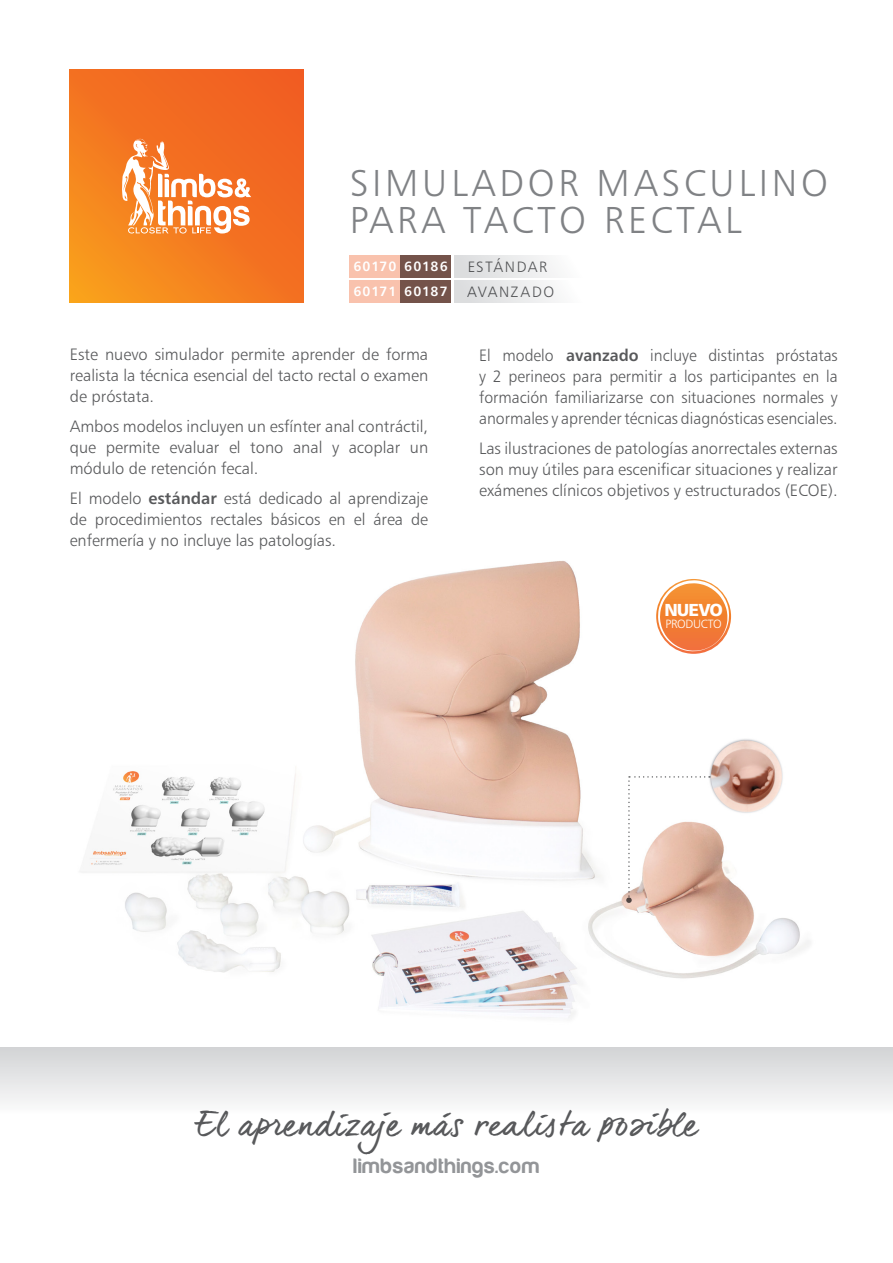
<style>
.page{position:relative;width:893px;height:1263px;background:#fff}
.page>*{position:absolute;margin:0;border:0;box-sizing:border-box;transform-origin:0 0}
.t1{font:37.5px/37.5px "Humanist 777 BT Light B";letter-spacing:.1em;color:#808285}
.t2{font:32.85px "dear Joe 6";color:#58595b}
.t3{font:21.6px "Harabara";letter-spacing:.05em;color:#939598}
.t4{font:17.4px "Humanist 777 BT Black B";letter-spacing:-.05em;color:#fff}
.t5{font:16.5px/21px "Humanist 777 BT Light B";color:#58595b;text-align:justify}
.t6{font:16.5px/21px "Humanist 777 BT Light B";color:#58595b;text-align:justify;scale:.96 1}
.t7{font:15px/25.2px "Humanist 777 BT Light B";letter-spacing:.11em;color:#58595b}
.t8{font:13.5px/25.2px "Humanist 777 BT Bold B";letter-spacing:.06em;color:#fff}
.t9{font:12px "Humanist 777 BT Light B";letter-spacing:-.025em;color:#fff}
.s1{font-family:"Humanist 777 BT Bold B"}
</style>
<div class="page">
<img style="left:80px;top:560px;width:730px;height:458px">
<img style="left:707px;top:736px;width:80px;height:80px;border-radius:40px">
<svg style="left:626px;top:776px;width:84px;height:127px"></svg>
<svg style="left:0;top:1047px;width:893px;height:56px"></svg>
<svg style="left:70px;top:69px;width:234px;height:234px;background:#f37620"></svg>
<svg style="left:122px;top:139px;width:129px;height:95px"></svg>
<div style="left:454px;top:255px;width:130px;height:23px;background:linear-gradient(to right,#d9dadc,#feffff)"></div>
<div style="left:454px;top:280px;width:130px;height:23px;background:linear-gradient(to right,#d9dadc,#fff)"></div>
<svg style="left:656px;top:579px;width:75px;height:75px"></svg>
<svg style="left:658px;top:580px;width:71px;height:72px"></svg>
<div style="left:350px;top:255px;width:50px;height:23px;background:#f9c2ad"></div>
<div style="left:350px;top:280px;width:50px;height:23px;background:#f9c2ad"></div>
<div style="left:401px;top:255px;width:50px;height:23px;background:#74534a"></div>
<div style="left:401px;top:280px;width:50px;height:23px;background:#74534a"></div>
<h1 class="t1" style="left:350px;top:163px;width:480px">SIMULADOR MASCULINO<br>PARA TACTO RECTAL</h1>
<p class="t8" style="left:353px;top:253px;width:44px">60170<br>60171</p>
<p class="t8" style="left:404px;top:253px;width:45px">60186<br>60187</p>
<p class="t5" style="left:70px;top:343px;width:360px">Este nuevo simulador permite aprender de forma realista la técnica esencial del tacto rectal o examen de próstata.</p>
<p class="t5" style="left:70px;top:415px;width:360px">Ambos modelos incluyen un esfínter anal contráctil, que permite evaluar el tono anal y acoplar un módulo de retención fecal.</p>
<p class="t5" style="left:70px;top:487px;width:360px">El modelo <span class="s1">estándar</span> está dedicado al aprendizaje de procedimientos rectales básicos en el área de enfermería y no incluye las patologías.</p>
<p class="t7" style="left:467px;top:254px;width:89px">ESTÁNDAR<br>AVANZADO</p>
<p class="t6" style="left:479px;top:344px;width:375px">El modelo <span class="s1">avanzado</span> incluye distintas próstatas y 2 perineos para permitir a los participantes en la formación familiarizarse con situaciones normales y anormales y aprender técnicas diagnósticas esenciales.</p>
<p class="t5" style="left:479px;top:437px;width:360px">Las ilustraciones de patologías anorrectales externas son muy útiles para escenificar situaciones y realizar exámenes clínicos objetivos y estructurados (ECOE).</p>
<p class="t4" style="left:664px;top:599px;width:60px">NUEVO</p>
<p class="t9" style="left:665px;top:617px;width:58px">PRODUCTO</p>
<h2 class="t2" style="left:195px;top:1104px;width:504px">El aprendizaje más realista posible</h2>
<h3 class="t3" style="left:353px;top:1154px;width:188px">limbsandthings.com</h3>
</div>
